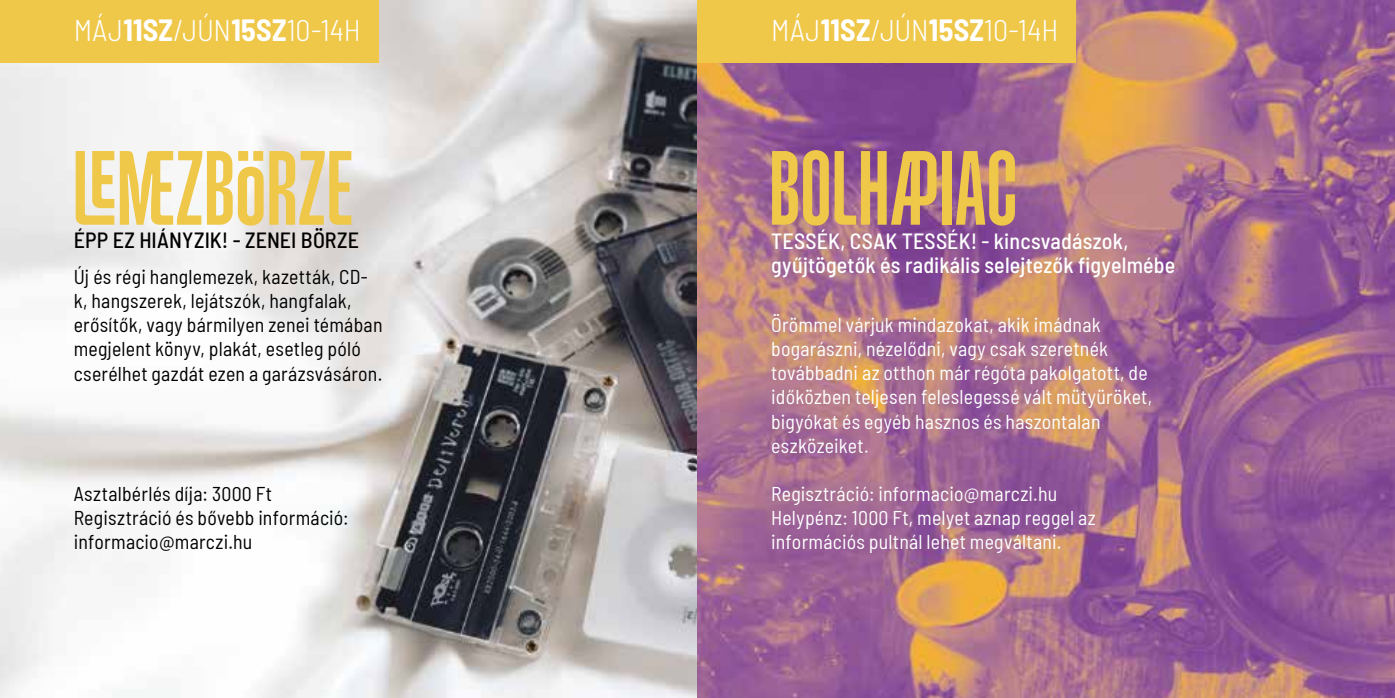
<style>
.page{position:relative;width:1395px;height:698px;background:#fff}
.page>*{position:absolute;margin:0;border:0;box-sizing:border-box;transform-origin:0 0}
.t1{font:92px "Monologue";color:#efc749}
.t2{font:300 semi-condensed 30px "Barlow";color:#fff}
.t3{font:500 semi-condensed 22px/24px "Barlow";letter-spacing:.01em;color:#fff}
.t4{font:500 semi-condensed 22px "Barlow";letter-spacing:.005em;color:#000}
.t5{font:semi-condensed 20px/24px "Barlow";letter-spacing:.01em;color:#fff}
.t6{font:semi-condensed 20px/24px "Barlow";letter-spacing:.01em;color:#000}
.s1{font-weight:700}
</style>
<div class="page">
<img style="left:0;top:0;width:1395px;height:697px">
<div style="left:697px;top:0;width:379px;height:62px;background:#efc749"></div>
<div style="left:0;top:0;width:378px;height:62px;background:#efc749"></div>
<h2 class="t2" style="left:74px;top:8px;width:289px">MÁJ<span class="s1">11SZ</span>/JÚN<span class="s1">15SZ</span>10-14H</h2>
<h2 class="t2" style="left:771px;top:8px;width:289px">MÁJ<span class="s1">11SZ</span>/JÚN<span class="s1">15SZ</span>10-14H</h2>
<h1 class="t1" style="left:72px;top:142px;width:282px">LEMEZBÖRZE</h1>
<p class="t4" style="left:74px;top:224px;width:287px">ÉPP EZ HIÁNYZIK! - ZENEI BÖRZE</p>
<p class="t6" style="left:74px;top:263px;width:310px">Új és régi hanglemezek, kazetták, CD&shy;k, hangszerek, lejátszók, hangfalak, erősítők, vagy bármilyen zenei témában megjelent könyv, plakát, esetleg póló cserélhet gazdát ezen a garázsvásáron.</p>
<p class="t6" style="left:74px;top:480px;width:276px">Asztalbérlés díja: 3000 Ft<br>Regisztráció és bővebb információ: informacio@marczi.hu</p>
<h1 class="t1" style="left:768px;top:142px;width:251px">BOLHAPIAC</h1>
<p class="t3" style="left:771px;top:227px;width:406px">TESSÉK, CSAK TESSÉK! - kincsvadászok, gyűjtögetők és radikális selejtezők figyelmébe</p>
<p class="t5" style="left:771px;top:311px;width:382px">Örömmel várjuk mindazokat, akik imádnak bogarászni, nézelődni, vagy csak szeretnék továbbadni az otthon már régóta pakolgatott, de időközben teljesen feleslegessé vált mütyüröket, bigyókat és egyéb hasznos és haszontalan eszközeiket.</p>
<p class="t5" style="left:771px;top:480px;width:326px">Regisztráció: informacio@marczi.hu<br>Helypénz: 1000 Ft, melyet aznap reggel az információs pultnál lehet megváltani.</p>
</div>
